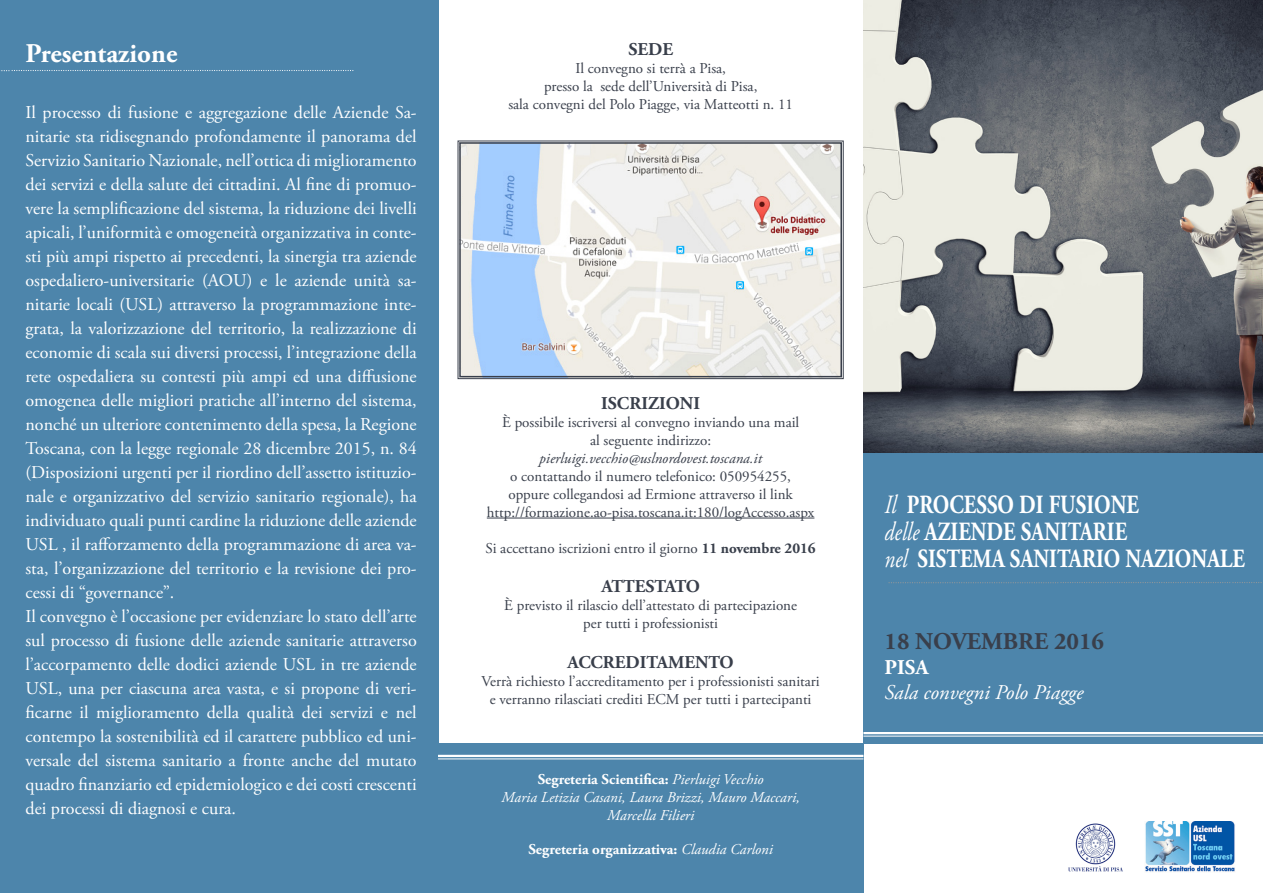
<style>
.page{position:relative;width:1263px;height:893px;background:#fff}
.page>*{position:absolute;margin:0;border:0;box-sizing:border-box;transform-origin:0 0}
.t1{font:700 27px "Adobe Garamond Pro";color:#fff}
.t2{font:700 26.25px "Adobe Garamond Pro";color:#fff;scale:.8 1}
.t3{font:700 24px "Adobe Garamond Pro";color:#393f4b}
.t4{font:italic 21px "Adobe Garamond Pro";color:#fff}
.t5{font:700 21px "Adobe Garamond Pro";color:#fff}
.t6{font:18px/24px "Adobe Garamond Pro";color:#fff;text-align:justify}
.t7{font:700 18px "Adobe Garamond Pro";color:#393f4b}
.t8{font:700 18px "Adobe Garamond Pro";letter-spacing:-.02em;color:#393f4b}
.t9{font:15px "Adobe Garamond Pro";color:#393f4b}
.t10{font:700 15px "Adobe Garamond Pro";color:#fff}
.t11{font:italic 15px "Adobe Garamond Pro";color:#fff}
.t12{font:italic 15px "Adobe Garamond Pro";color:#393f4b}
.s1{font-weight:700}
.s2{font-weight:400;font-style:italic}
</style>
<div class="page">
<div style="left:0;top:0;width:438px;height:893px;background:#4d85ab"></div>
<div style="left:863px;top:446px;width:400px;height:297px;background:#4d85ab"></div>
<img style="left:863px;top:0;width:400px;height:453px">
<hr style="left:863px;top:732px;width:400px;height:2px;background:#fff">
<hr style="left:863px;top:736px;width:400px;height:1px;background:#fff">
<div style="left:438px;top:743px;width:425px;height:150px;background:#4d85ab"></div>
<img style="left:1145px;top:821px;width:90px;height:51px">
<img style="left:1068px;top:823px;width:55px;height:49px">
<svg style="left:1px;top:70px;width:352px;height:1px"></svg>
<hr style="left:438px;top:755px;width:425px;height:2px;background:#fff">
<hr style="left:438px;top:758px;width:425px;height:1px;background:#fff">
<hr style="left:487px;top:518px;width:327px;height:1px;background:#393f4b">
<svg style="left:888px;top:582px;width:374px;height:1px"></svg>
<svg style="left:457px;top:140px;width:387px;height:239px"></svg>
<div style="left:459px;top:142px;width:383px;height:235px;border:2px solid #393f4b"></div>
<p class="t1" style="left:26px;top:38px;width:153px">Presentazione</p>
<p class="t6" style="left:26px;top:101px;width:393px">Il processo di fusione e aggregazione delle Aziende Sa&shy;nitarie sta ridisegnando profondamente il panorama del Servizio Sanitario Nazionale, nell’ottica di miglioramento dei servizi e della salute dei cittadini. Al fine di promuo&shy;vere la semplificazione del sistema, la riduzione dei livelli apicali, l’uniformità e omogeneità organizzativa in conte&shy;sti più ampi rispetto ai precedenti, la sinergia tra aziende ospedaliero-universitarie (AOU) e le aziende unità sa&shy;nitarie locali (USL) attraverso la programmazione inte&shy;grata, la valorizzazione del territorio, la realizzazione di economie di scala sui diversi processi, l’integrazione della rete ospedaliera su contesti più ampi ed una diffusione omogenea delle migliori pratiche all’interno del sistema, nonché un ulteriore contenimento della spesa, la Regione Toscana, con la legge regionale 28 dicembre 2015, n. 84 (Disposizioni urgenti per il riordino dell’assetto istituzio&shy;nale e organizzativo del servizio sanitario regionale), ha individuato quali punti cardine la riduzione delle aziende USL , il rafforzamento della programmazione di area va&shy;sta, l’organizzazione del territorio e la revisione dei pro&shy;cessi di “governance”.</p>
<p class="t6" style="left:26px;top:605px;width:393px">Il convegno è l’occasione per evidenziare lo stato dell’arte sul processo di fusione delle aziende sanitarie attraverso l’accorpamento delle dodici aziende USL in tre aziende USL, una per ciascuna area vasta, e si propone di veri&shy;ficarne il miglioramento della qualità dei servizi e nel contempo la sostenibilità ed il carattere pubblico ed uni&shy;versale del sistema sanitario a fronte anche del mutato quadro finanziario ed epidemiologico e dei costi crescenti dei processi di diagnosi e cura.</p>
<p class="t7" style="left:628px;top:39px;width:46px">SEDE</p>
<p class="t9" style="left:575px;top:60px;width:152px">Il convegno si terrà a Pisa,</p>
<p class="t9" style="left:544px;top:78px;width:215px">presso la sede dell’Università di Pisa,</p>
<p class="t9" style="left:508px;top:96px;width:286px">sala convegni del Polo Piagge, via Matteotti n. 11</p>
<p class="t7" style="left:601px;top:392px;width:100px">ISCRIZIONI</p>
<p class="t9" style="left:502px;top:413px;width:299px">È possibile iscriversi al convegno inviando una mail</p>
<p class="t9" style="left:590px;top:431px;width:123px">al seguente indirizzo:</p>
<p class="t12" style="left:539px;top:449px;width:224px">pierluigi.vecchio@uslnordovest.toscana.it</p>
<p class="t9" style="left:510px;top:467px;width:282px">o contattando il numero telefonico: 050954255,</p>
<p class="t9" style="left:508px;top:485px;width:286px">oppure collegandosi ad Ermione attraverso il link</p>
<p class="t9" style="left:487px;top:503px;width:329px">http://formazione.ao-pisa.toscana.it:180/logAccesso.aspx</p>
<p class="t9" style="left:485px;top:539px;width:332px">Si accettano iscrizioni entro il giorno <span class="s1">11 novembre 2016</span></p>
<p class="t8" style="left:601px;top:576px;width:100px">ATTESTATO</p>
<p class="t9" style="left:504px;top:596px;width:294px">È previsto il rilascio dell’attestato di partecipazione</p>
<p class="t9" style="left:583px;top:614px;width:136px">per tutti i professionisti</p>
<p class="t7" style="left:568px;top:652px;width:168px">ACCREDITAMENTO</p>
<p class="t9" style="left:481px;top:672px;width:340px">Verrà richiesto l’accreditamento per i professionisti sanitari</p>
<p class="t9" style="left:490px;top:690px;width:323px">e verranno rilasciati crediti ECM per tutti i partecipanti</p>
<p class="t10" style="left:538px;top:770px;width:227px">Segreteria Scientifica: <span class="s2">Pierluigi Vecchio</span></p>
<p class="t11" style="left:501px;top:788px;width:300px">Maria Letizia Casani, Laura Brizzi, Mauro Maccari,</p>
<p class="t11" style="left:607px;top:806px;width:88px">Marcella Filieri</p>
<p class="t10" style="left:528px;top:841px;width:246px">Segreteria organizzativa: <span class="s2">Claudia Carloni</span></p>
<p class="t2" style="left:884px;top:490px;width:319px"><span class="s2">Il</span> PROCESSO DI FUSIONE</p>
<p class="t2" style="left:884px;top:517px;width:305px"><span class="s2">delle</span> AZIENDE SANITARIE</p>
<p class="t2" style="left:884px;top:544px;width:452px"><span class="s2">nel</span> SISTEMA SANITARIO NAZIONALE</p>
<p class="t3" style="left:884px;top:627px;width:221px">18 NOVEMBRE 2016</p>
<p class="t5" style="left:884px;top:655px;width:46px">PISA</p>
<p class="t4" style="left:884px;top:680px;width:200px">Sala convegni Polo Piagge</p>
</div>
